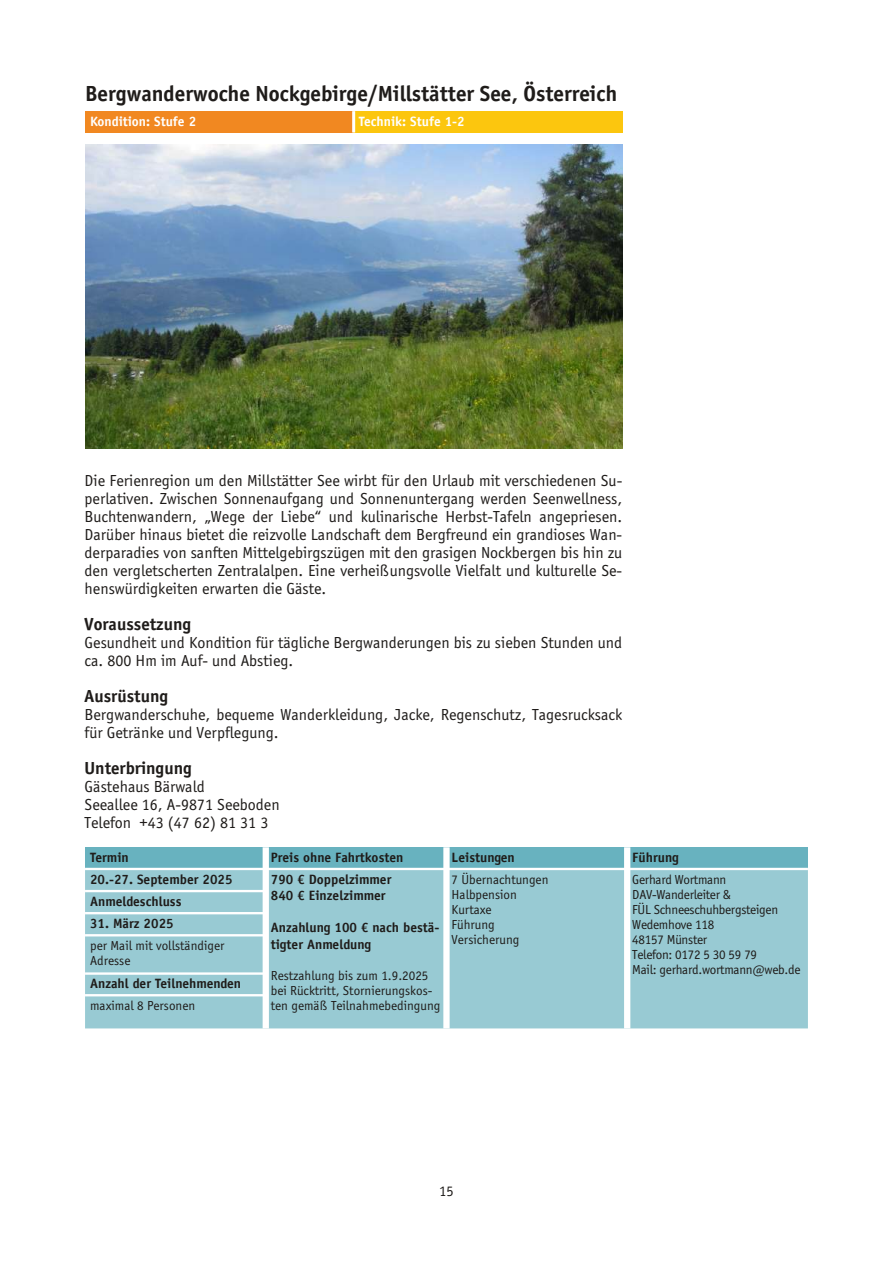
<style>
.page{position:relative;width:893px;height:1263px;background:#fff}
.page>*{position:absolute;margin:0;border:0;box-sizing:border-box;transform-origin:0 0}
.t1{font:700 22.5px "Officina Sans";color:#1f1c1a}
.t2{font:700 18px "Officina Sans";color:#1f1c1a}
.t3{font:16.5px/18px "Officina Sans";color:#1f1c1a}
.t4{font:15px "Officina Sans";color:#1f1c1a}
.t5{font:700 13.5px/16.2px "Officina Sans LT";color:#1f1c1a}
.t6{font:13.5px/15px "Officina Sans";color:#1f1c1a}
.t7{font:13.5px/15px "Officina Sans";letter-spacing:-.02em;color:#1f1c1a}
.t8{font:700 13.5px "Officina Sans LT";color:#fff}
</style>
<div class="page">
<div style="left:85px;top:111px;width:269px;height:21px;background:#f18821"></div>
<div style="left:354px;top:111px;width:268px;height:21px;background:#fcc60e"></div>
<hr style="left:352px;top:111px;width:3px;height:21px;background:#fff">
<div style="left:85px;top:847px;width:723px;height:22px;background:#68b2bf"></div>
<div style="left:85px;top:870px;width:723px;height:158px;background:#98cad3"></div>
<div style="left:263px;top:847px;width:6px;height:181px;background:#fff"></div>
<div style="left:443px;top:847px;width:7px;height:181px;background:#fff"></div>
<div style="left:624px;top:847px;width:6px;height:181px;background:#fff"></div>
<hr style="left:85px;top:868px;width:723px;height:2px;background:#fff">
<hr style="left:85px;top:890px;width:181px;height:2px;background:#fff">
<hr style="left:85px;top:912px;width:181px;height:2px;background:#fff">
<hr style="left:85px;top:934px;width:181px;height:2px;background:#fff">
<hr style="left:85px;top:972px;width:181px;height:3px;background:#fff">
<hr style="left:85px;top:994px;width:181px;height:2px;background:#fff">
<img style="left:85px;top:145px;width:537px;height:304px">
<h1 class="t1" style="left:85px;top:81px;width:534px">Bergwanderwoche Nockgebirge/Millstätter See, Österreich</h1>
<p class="t8" style="left:90px;top:113px;width:108px">Kondition: Stufe 2</p>
<p class="t8" style="left:359px;top:113px;width:107px">Technik: Stufe 1-2</p>
<p class="t3" style="left:85px;top:472px;width:539px;text-align:justify">Die Ferienregion um den Millstätter See wirbt für den Urlaub mit verschiedenen Su&shy;perlativen. Zwischen Sonnenaufgang und Sonnenuntergang werden Seenwellness, Buchtenwandern, „Wege der Liebe“ und kulinarische Herbst-Tafeln angepriesen.<br>Darüber hinaus bietet die reizvolle Landschaft dem Bergfreund ein grandioses Wan&shy;derparadies von sanften Mittelgebirgszügen mit den grasigen Nockbergen bis hin zu den vergletscherten Zentralalpen. Eine verheißungsvolle Vielfalt und kulturelle Se&shy;henswürdigkeiten erwarten die Gäste.</p>
<p class="t2" style="left:85px;top:614px;width:108px">Voraussetzung</p>
<p class="t3" style="left:85px;top:634px;width:539px">Gesundheit und Kondition für tägliche Bergwanderungen bis zu sieben Stunden und ca. 800 Hm im Auf- und Abstieg.</p>
<p class="t2" style="left:85px;top:686px;width:85px">Ausrüstung</p>
<p class="t3" style="left:85px;top:706px;width:539px">Bergwanderschuhe, bequeme Wanderkleidung, Jacke, Regenschutz, Tagesrucksack für Getränke und Verpflegung.</p>
<p class="t2" style="left:85px;top:758px;width:109px">Unterbringung</p>
<p class="t3" style="left:85px;top:778px;width:197px">Gästehaus Bärwald<br>Seeallee 16, A-9871 Seeboden<br>Telefon +43 (47 62) 81 31 3</p>
<p class="t5" style="left:90px;top:849px;width:40px">Termin</p>
<p class="t5" style="left:271px;top:849px;width:134px">Preis ohne Fahrtkosten</p>
<p class="t5" style="left:452px;top:849px;width:65px">Leistungen</p>
<p class="t5" style="left:632px;top:849px;width:48px">Führung</p>
<p class="t5" style="left:90px;top:871px;width:144px">20.-27. September 2025</p>
<p class="t5" style="left:271px;top:871px;width:122px">790 € Doppelzimmer<br>840 € Einzelzimmer</p>
<p class="t5" style="left:271px;top:919px;width:170px">Anzahlung 100 € nach bestä&shy;tigter Anmeldung</p>
<p class="t6" style="left:271px;top:968px;width:171px">Restzahlung bis zum 1.9.2025 bei Rücktritt, Stornierungskos&shy;ten gemäß Teilnahmebedingung</p>
<p class="t6" style="left:452px;top:872px;width:98px">7 Übernachtungen<br>Halbpension<br>Kurtaxe<br>Führung<br>Versicherung</p>
<p class="t7" style="left:632px;top:872px;width:170px">Gerhard Wortmann<br>DAV-Wanderleiter &amp;<br>FÜL Schneeschuhbergsteigen<br>Wedemhove 118<br>48157 Münster<br>Telefon: 0172 5 30 59 79<br>Mail: gerhard.wortmann@web.de</p>
<p class="t5" style="left:90px;top:893px;width:93px">Anmeldeschluss</p>
<p class="t5" style="left:90px;top:915px;width:85px">31. März 2025</p>
<p class="t6" style="left:90px;top:938px;width:136px">per Mail mit vollständiger<br>Adresse</p>
<p class="t5" style="left:90px;top:975px;width:153px">Anzahl der Teilnehmenden</p>
<p class="t6" style="left:90px;top:998px;width:107px">maximal 8 Personen</p>
<p class="t4" style="left:439px;top:1183px;width:16px">15</p>
</div>
